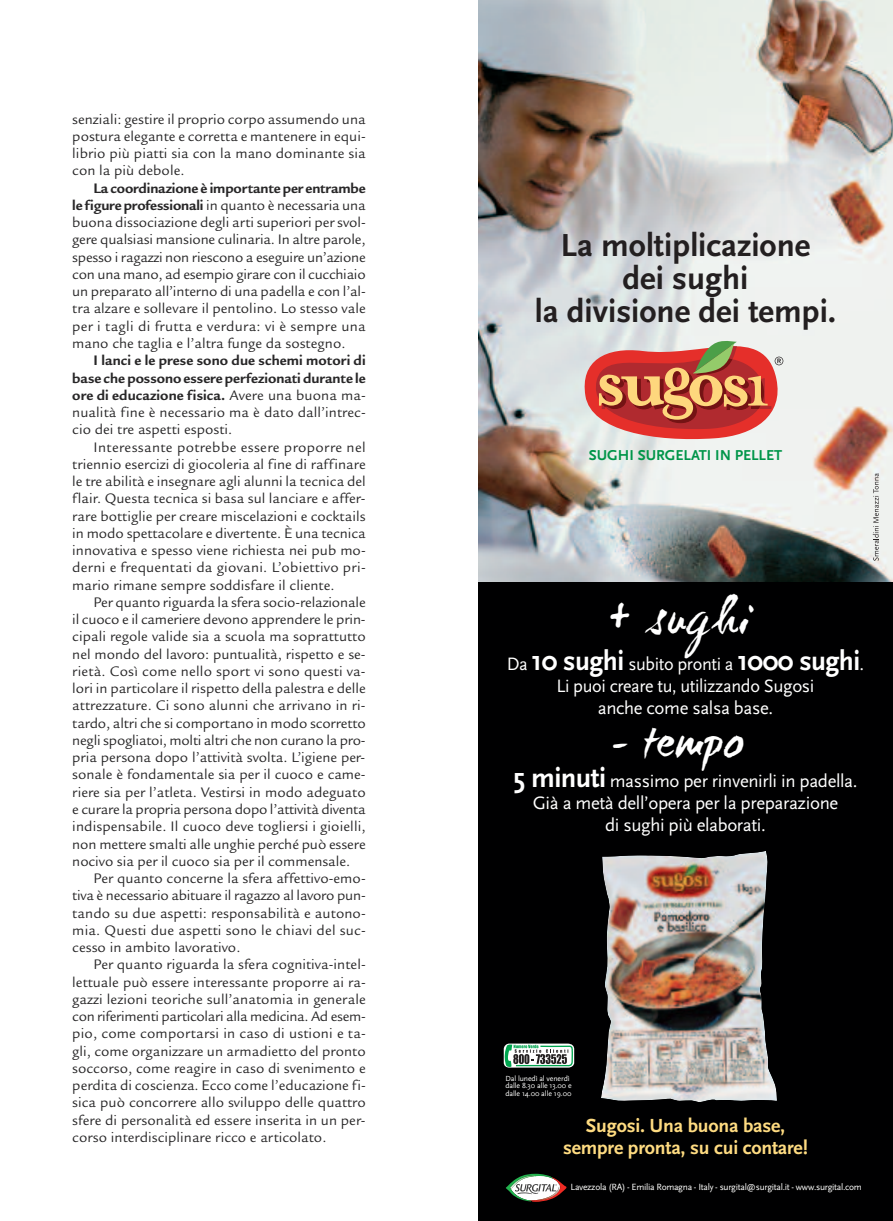
<style>
.page{position:relative;width:893px;height:1221px;background:#fff}
.page>*{position:absolute;margin:0;border:0;box-sizing:border-box;transform-origin:0 0}
.t1{font:46.95px "WC Mano Negra Bta+BOJEOX";letter-spacing:.065em;color:#fff;scale:.96 1}
.t2{font:44.7px "WC Mano Negra Bta+BOJEOX";color:#fff;scale:.96 1}
.t3{font:33.3px/33.3px "Scala Sans Bold+QUOFTU";color:#231f20;text-align:center}
.t4{font:19.8px/21.8px "Scala Sans Bold+QUOFTU";letter-spacing:-.01em;color:#fedb81;text-align:center}
.t5{font:18.75px/22px "Scala Sans+HMEXCU";letter-spacing:-.02em;color:#fff;text-align:center}
.t6{font:18.75px/22px "Scala Sans+HMEXCU";letter-spacing:-.02em;color:#fff;text-align:center;scale:.96 1}
.t7{font:15px/17.2px "Legacy San ITC";letter-spacing:.005em;color:#272627;text-align:justify}
.t8{font:700 15px/17.2px "Legacy San ITC";letter-spacing:.005em;color:#272627;text-align:justify}
.t9{font:15px "Scala Sans Bold+QUOFTU";color:#009549}
.t10{font:9.45px "Scala Sans+HMEXCU";letter-spacing:-.03em;color:#fff}
.t11{font:7.65px/7.6px "Scala Sans+HMEXCU";letter-spacing:-.01em;color:#fff}
.s1{font-weight:700}
.s2{font-weight:400}
.s3{font-family:"Scala Sans Bold+QUOFTU";font-size:28.5px}
</style>
<div class="page">
<img style="left:479px;top:0;width:414px;height:582px">
<svg style="left:479px;top:582px;width:414px;height:638px;background:#1a1717"></svg>
<img style="left:760px;top:851px;width:13px;height:227px">
<svg style="left:873px;top:473px;width:6px;height:88px"></svg>
<svg style="left:504px;top:1043px;width:70px;height:24px"></svg>
<svg style="left:580px;top:322px;width:204px;height:120px;background:#d38d7e"></svg>
<svg style="left:506px;top:1173px;width:60px;height:28px"></svg>
<p class="t7" style="left:72px;top:110px;width:295px">senziali: gestire il proprio corpo assumendo una postura elegante e corretta e mantenere in equi&shy;librio più piatti sia con la mano dominante sia con la più debole.</p>
<p class="t7" style="left:72px;top:179px;width:295px;text-indent:21px"><span class="s1">La coordinazione è importante per entrambe le figure professionali</span> in quanto è necessaria una buona dissociazione degli arti superiori per svol&shy;gere qualsiasi mansione culinaria. In altre parole, spesso i ragazzi non riescono a eseguire un’azione con una mano, ad esempio girare con il cucchiaio un preparato all’interno di una padella e con l’al&shy;tra alzare e sollevare il pentolino. Lo stesso vale per i tagli di frutta e verdura: vi è sempre una mano che taglia e l’altra funge da sostegno.</p>
<p class="t8" style="left:72px;top:351px;width:295px;text-indent:21px">I lanci e le prese sono due schemi motori di base che possono essere perfezionati durante le ore di educazione fisica. <span class="s2">Avere una buona ma&shy;nualità fine è necessario ma è dato dall’intrec&shy;cio dei tre aspetti esposti.</span></p>
<p class="t7" style="left:72px;top:437px;width:295px;text-indent:21px">Interessante potrebbe essere proporre nel triennio esercizi di giocoleria al fine di raffinare le tre abilità e insegnare agli alunni la tecnica del flair. Questa tecnica si basa sul lanciare e affer&shy;rare bottiglie per creare miscelazioni e cocktails in modo spettacolare e divertente. È una tecnica innovativa e spesso viene richiesta nei pub mo&shy;derni e frequentati da giovani. L’obiettivo pri&shy;mario rimane sempre soddisfare il cliente.</p>
<p class="t7" style="left:72px;top:593px;width:295px;text-indent:21px">Per quanto riguarda la sfera socio-relazionale il cuoco e il cameriere devono apprendere le prin&shy;cipali regole valide sia a scuola ma soprattutto nel mondo del lavoro: puntualità, rispetto e se&shy;rietà. Così come nello sport vi sono questi va&shy;lori in particolare il rispetto della palestra e delle attrezzature. Ci sono alunni che arrivano in ri&shy;tardo, altri che si comportano in modo scorretto negli spogliatoi, molti altri che non curano la pro&shy;pria persona dopo l’attività svolta. L’igiene per&shy;sonale è fondamentale sia per il cuoco e came&shy;riere sia per l’atleta. Vestirsi in modo adeguato e curare la propria persona dopo l’attività diventa indispensabile. Il cuoco deve togliersi i gioielli, non mettere smalti alle unghie perché può essere nocivo sia per il cuoco sia per il commensale.</p>
<p class="t7" style="left:72px;top:869px;width:295px;text-indent:21px">Per quanto concerne la sfera affettivo-emo&shy;tiva è necessario abituare il ragazzo al lavoro pun&shy;tando su due aspetti: responsabilità e autono&shy;mia. Questi due aspetti sono le chiavi del suc&shy;cesso in ambito lavorativo.</p>
<p class="t7" style="left:72px;top:955px;width:295px;text-indent:21px">Per quanto riguarda la sfera cognitiva-intel&shy;lettuale può essere interessante proporre ai ra&shy;gazzi lezioni teoriche sull’anatomia in generale con riferimenti particolari alla medicina. Ad esem&shy;pio, come comportarsi in caso di ustioni e ta&shy;gli, come organizzare un armadietto del pronto soccorso, come reagire in caso di svenimento e perdita di coscienza. Ecco come l’educazione fi&shy;sica può concorrere allo sviluppo delle quattro sfere di personalità ed essere inserita in un per&shy;corso interdisciplinare ricco e articolato.</p>
<h3 class="t3" style="left:535px;top:227px;width:303px">La moltiplicazione<br>dei sughi<br>la divisione dei tempi.</h3>
<p class="t9" style="left:589px;top:446px;width:195px">SUGHI SURGELATI IN PELLET</p>
<h1 class="t1" style="left:610px;top:587px;width:149px">+ sughi</h1>
<p class="t6" style="left:507px;top:652px;width:374px">Da <span class="s3">10 sughi</span> subito pronti a <span class="s3">1000 sughi</span>.<br>Li puoi creare tu, utilizzando Sugosi<br>anche come salsa base.</p>
<h2 class="t2" style="left:611px;top:712px;width:140px">- tempo</h2>
<p class="t5" style="left:513px;top:769px;width:346px"><span class="s3">5 minuti</span> massimo per rinvenirli in padella.<br>Già a metà dell’opera per la preparazione<br>di sughi più elaborati.</p>
<p class="t11" style="left:505px;top:1073px;width:68px">Dal lunedì al venerdì dalle 8.30 alle 13.00 e dalle 14.00 alle 19.00</p>
<h3 class="t4" style="left:563px;top:1114px;width:246px">Sugosi. Una buona base, sempre pronta, su cui contare!</h3>
<p class="t10" style="left:571px;top:1180px;width:293px">Lavezzola (RA) - Emilia Romagna - Italy - surgital@surgital.it - www.surgital.com</p>
</div>
